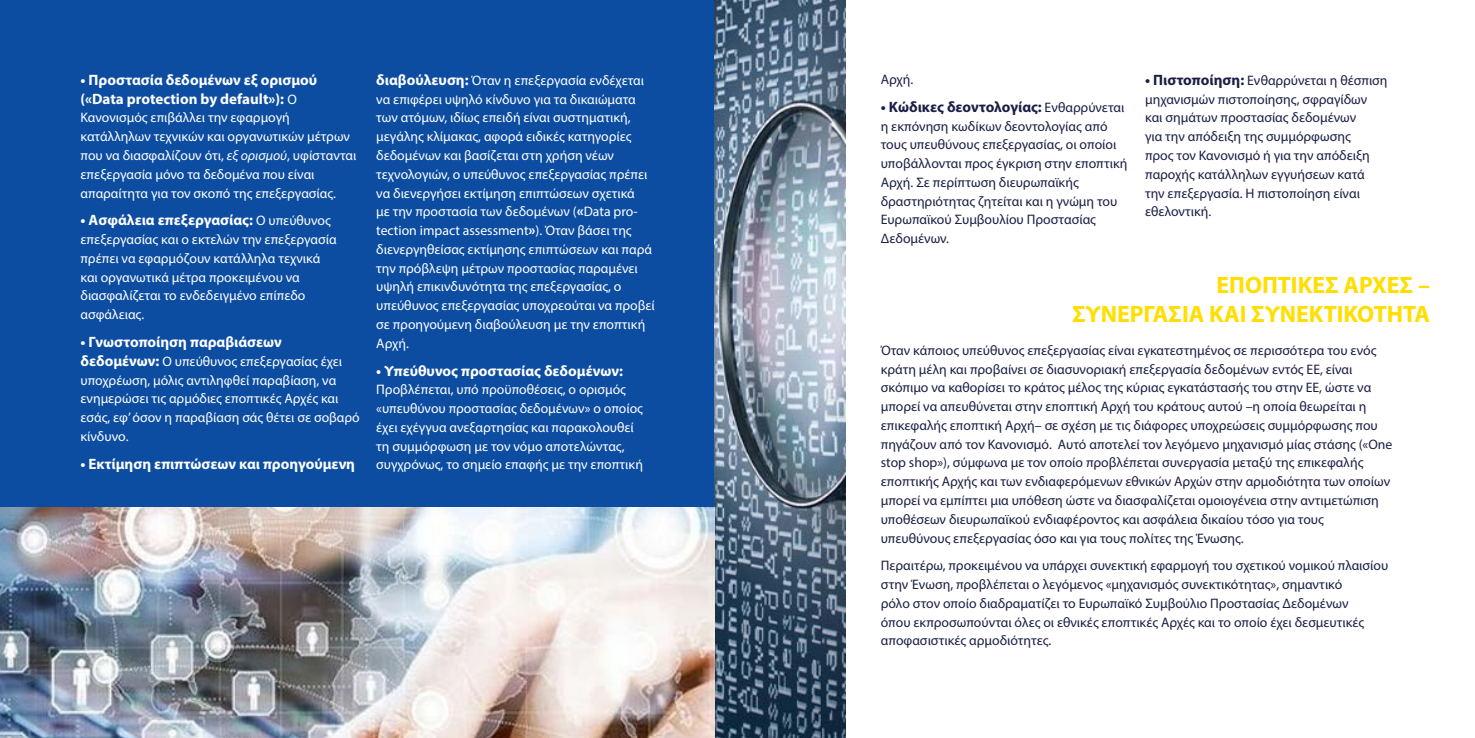
<style>
.page{position:relative;width:1475px;height:738px;background:#fff}
.page>*{position:absolute;margin:0;border:0;box-sizing:border-box;transform-origin:0 0}
.t1{font:700 23.75px/29px "Myriad Pro";color:#ffde00;text-align:right}
.t2{font:700 15px/18.8px "Myriad Pro";color:#fff}
.t3{font:700 15px "Myriad Pro";letter-spacing:-.005em;color:#1b1f45}
.t4{font:13.75px/18.8px "Myriad Pro";color:#1b1f45}
.t5{font:13.75px/18.8px "Myriad Pro";color:#fff}
.s1{font-weight:400;font-size:13.75px}
.s2{font-style:italic}
.s3{font-weight:700;font-size:15px}
</style>
<div class="page">
<div style="left:0;top:0;width:737px;height:507px;background:#0c4da2"></div>
<img style="left:714px;top:0;width:131px;height:737px">
<img style="left:0;top:507px;width:714px;height:230px">
<p class="t2" style="left:80px;top:70px;width:238px">• Προστασία δεδομένων εξ ορισμού («Data protection by default»): <span class="s1">Ο</span></p>
<p class="t5" style="left:80px;top:108px;width:277px">Κανονισμός επιβάλλει την εφαρμογή κατάλληλων τεχνικών και οργανωτικών μέτρων που να διασφαλίζουν ότι, <span class="s2">εξ ορισμού</span>, υφίστανται επεξεργασία μόνο τα δεδομένα που είναι απαραίτητα για τον σκοπό της επεξεργασίας.</p>
<p class="t2" style="left:80px;top:210px;width:252px">• Ασφάλεια επεξεργασίας: <span class="s1">O υπεύθυνος</span></p>
<p class="t5" style="left:80px;top:230px;width:257px">επεξεργασίας και ο εκτελών την επεξεργασία πρέπει να εφαρμόζουν κατάλληλα τεχνικά και οργανωτικά μέτρα προκειμένου να διασφαλίζεται το ενδεδειγμένο επίπεδο ασφάλειας.</p>
<p class="t2" style="left:80px;top:332px;width:203px">• Γνωστοποίηση παραβιάσεων</p>
<p class="t5" style="left:80px;top:351px;width:280px"><span class="s3">δεδομένων:</span> Ο υπεύθυνος επεξεργασίας έχει υποχρέωση, μόλις αντιληφθεί παραβίαση, να ενημερώσει τις αρμόδιες εποπτικές Αρχές και εσάς, εφ’ όσον η παραβίαση σάς θέτει σε σοβαρό κίνδυνο.</p>
<p class="t2" style="left:80px;top:453px;width:276px">• Εκτίμηση επιπτώσεων και προηγούμενη</p>
<p class="t5" style="left:376px;top:71px;width:280px"><span class="s3">διαβούλευση:</span> Όταν η επεξεργασία ενδέχεται να επιφέρει υψηλό κίνδυνο για τα δικαιώματα των ατόμων, ιδίως επειδή είναι συστηματική, μεγάλης κλίμακας, αφορά ειδικές κατηγορίες δεδομένων και βασίζεται στη χρήση νέων τεχνολογιών, ο υπεύθυνος επεξεργασίας πρέπει να διενεργήσει εκτίμηση επιπτώσεων σχετικά<br>με την προστασία των δεδομένων (<span class="s3">«</span>Data pro&shy;tection impact assessment<span class="s3">»</span>). Όταν βάσει της διενεργηθείσας εκτίμησης επιπτώσεων και παρά την πρόβλεψη μέτρων προστασίας παραμένει υψηλή επικινδυνότητα της επεξεργασίας, ο υπεύθυνος επεξεργασίας υποχρεούται να προβεί σε προηγούμενη διαβούλευση με την εποπτική Αρχή.</p>
<p class="t2" style="left:376px;top:360px;width:248px">• Υπεύθυνος προστασίας δεδομένων:</p>
<p class="t5" style="left:376px;top:380px;width:268px">Προβλέπεται, υπό προϋποθέσεις, ο ορισμός «υπευθύνου προστασίας δεδομένων» ο οποίος έχει εχέγγυα ανεξαρτησίας και παρακολουθεί τη συμμόρφωση με τον νόμο αποτελώντας, συγχρόνως, το σημείο επαφής με την εποπτική</p>
<p class="t4" style="left:880px;top:70px;width:34px">Αρχή.</p>
<p class="t3" style="left:880px;top:97px;width:245px">• Κώδικες δεοντολογίας: <span class="s1">Ενθαρρύνεται</span></p>
<p class="t4" style="left:880px;top:116px;width:248px">η εκπόνηση κωδίκων δεοντολογίας από τους υπευθύνους επεξεργασίας, οι οποίοι υποβάλλονται προς έγκριση στην εποπτική Αρχή. Σε περίπτωση διευρωπαϊκής δραστηριότητας ζητείται και η γνώμη του Ευρωπαϊκού Συμβουλίου Προστασίας Δεδομένων.</p>
<p class="t4" style="left:1144px;top:71px;width:244px"><span class="s3">• Πιστοποίηση:</span> Ενθαρρύνεται η θέσπιση μηχανισμών πιστοποίησης, σφραγίδων και σημάτων προστασίας δεδομένων<br>για την απόδειξη της συμμόρφωσης<br>προς τον Κανονισμό ή για την απόδειξη παροχής κατάλληλων εγγυήσεων κατά την επεξεργασία. Η πιστοποίηση είναι εθελοντική.</p>
<h1 class="t1" style="left:1071px;top:270px;width:359px">ΕΠΟΠΤΙΚΕΣ ΑΡΧΕΣ –<br>ΣΥΝΕΡΓΑΣΙΑ ΚΑΙ ΣΥΝΕΚΤΙΚΟΤΗΤΑ</h1>
<p class="t4" style="left:880px;top:340px;width:513px">Όταν κάποιος υπεύθυνος επεξεργασίας είναι εγκατεστημένος σε περισσότερα του ενός κράτη μέλη και προβαίνει σε διασυνοριακή επεξεργασία δεδομένων εντός ΕΕ, είναι σκόπιμο να καθορίσει το κράτος μέλος της κύριας εγκατάστασής του στην ΕΕ, ώστε να μπορεί να απευθύνεται στην εποπτική Αρχή του κράτους αυτού –η οποία θεωρείται η επικεφαλής εποπτική Αρχή– σε σχέση με τις διάφορες υποχρεώσεις συμμόρφωσης που πηγάζουν από τον Κανονισμό. Αυτό αποτελεί τον λεγόμενο μηχανισμό μίας στάσης («One stop shop»), σύμφωνα με τον οποίο προβλέπεται συνεργασία μεταξύ της επικεφαλής εποπτικής Αρχής και των ενδιαφερόμενων εθνικών Αρχών στην αρμοδιότητα των οποίων μπορεί να εμπίπτει μια υπόθεση ώστε να διασφαλίζεται ομοιογένεια στην αντιμετώπιση υποθέσεων διευρωπαϊκού ενδιαφέροντος και ασφάλεια δικαίου τόσο για τους υπευθύνους επεξεργασίας όσο και για τους πολίτες της Ένωσης.</p>
<p class="t4" style="left:880px;top:555px;width:509px">Περαιτέρω, προκειμένου να υπάρχει συνεκτική εφαρμογή του σχετικού νομικού πλαισίου στην Ένωση, προβλέπεται ο λεγόμενος «μηχανισμός συνεκτικότητας», σημαντικό<br>ρόλο στον οποίο διαδραματίζει το Ευρωπαϊκό Συμβούλιο Προστασίας Δεδομένων<br>όπου εκπροσωπούνται όλες οι εθνικές εποπτικές Αρχές και το οποίο έχει δεσμευτικές αποφασιστικές αρμοδιότητες.</p>
</div>
